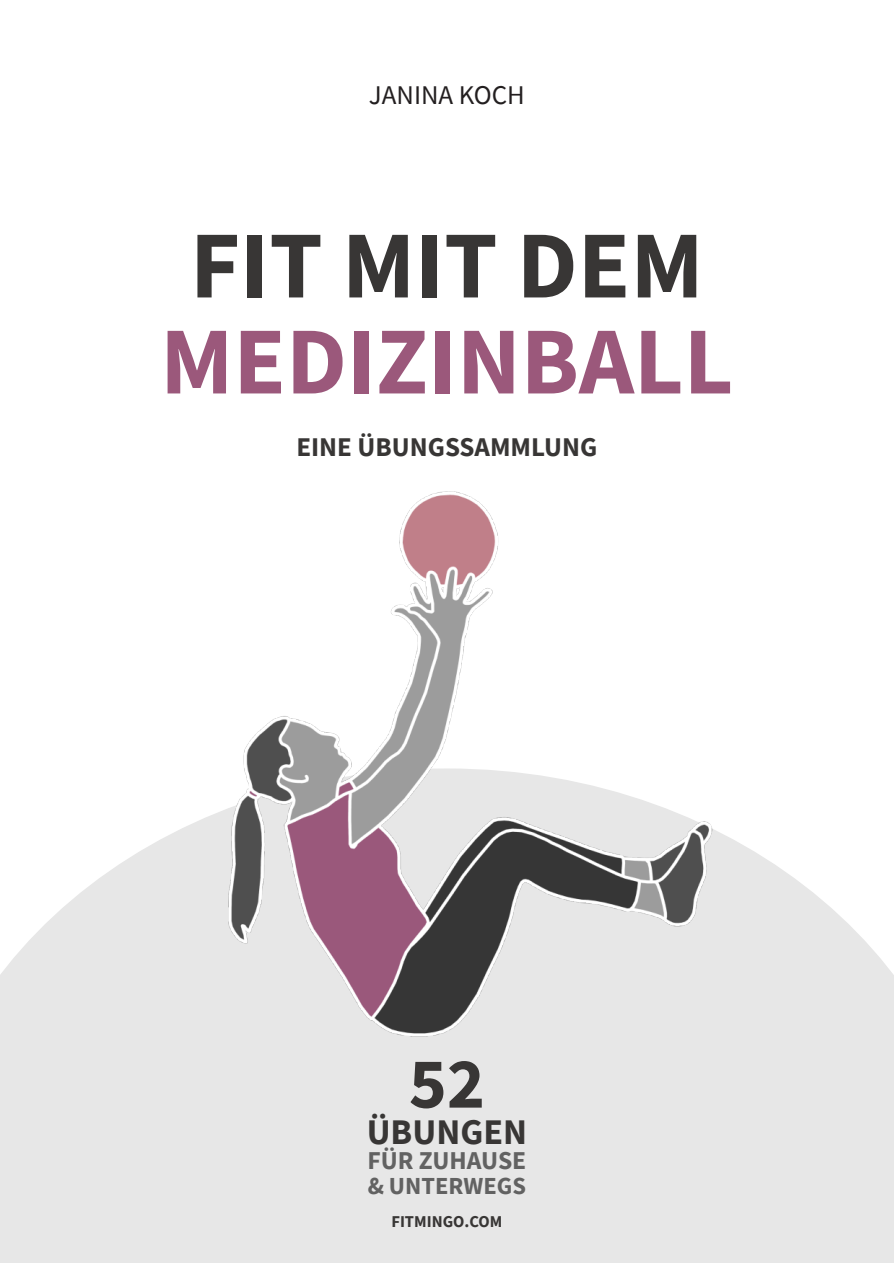
<style>
.page{position:relative;width:894px;height:1263px;background:#fff}
.page>*{position:absolute;margin:0;border:0;box-sizing:border-box;transform-origin:0 0}
.t1{font:700 96px "Source Sans Pro";color:#9b587b}
.t2{font:700 96px "Source Sans Pro";color:#383635}
.t3{font:700 72px "Source Sans Pro";color:#383635}
.t4{font:700 36px "Source Sans Pro";color:#383635}
.t5{font:700 27px "Source Sans Pro";color:#383635}
.t6{font:27px "Source Sans Pro";color:#231f20}
.t7{font:700 25.65px "Source Sans Pro";color:#626262}
.t8{font:700 24.45px "Source Sans Pro";color:#626262}
.t9{font:700 16.5px "Source Sans Pro";color:#383635}
</style>
<div class="page">
<div style="left:0;top:877px;width:893px;height:386px;background:#e7e7e7"></div>
<img style="left:44px;top:491px;width:748px;height:624px">
<p class="t6" style="left:369px;top:78px;width:157px">JANINA KOCH</p>
<h1 class="t2" style="left:190px;top:201px;width:515px">FIT MIT DEM</h1>
<h1 class="t1" style="left:160px;top:297px;width:574px">MEDIZINBALL</h1>
<p class="t5" style="left:296px;top:429px;width:302px">EINE ÜBUNGSSAMMLUNG</p>
<h2 class="t3" style="left:408px;top:1035px;width:78px">52</h2>
<h3 class="t4" style="left:366px;top:1107px;width:162px">ÜBUNGEN</h3>
<p class="t7" style="left:367px;top:1143px;width:160px">FÜR ZUHAUSE</p>
<p class="t8" style="left:367px;top:1169px;width:160px">&amp; UNTERWEGS</p>
<p class="t9" style="left:391px;top:1210px;width:112px">FITMINGO.COM</p>
</div>
